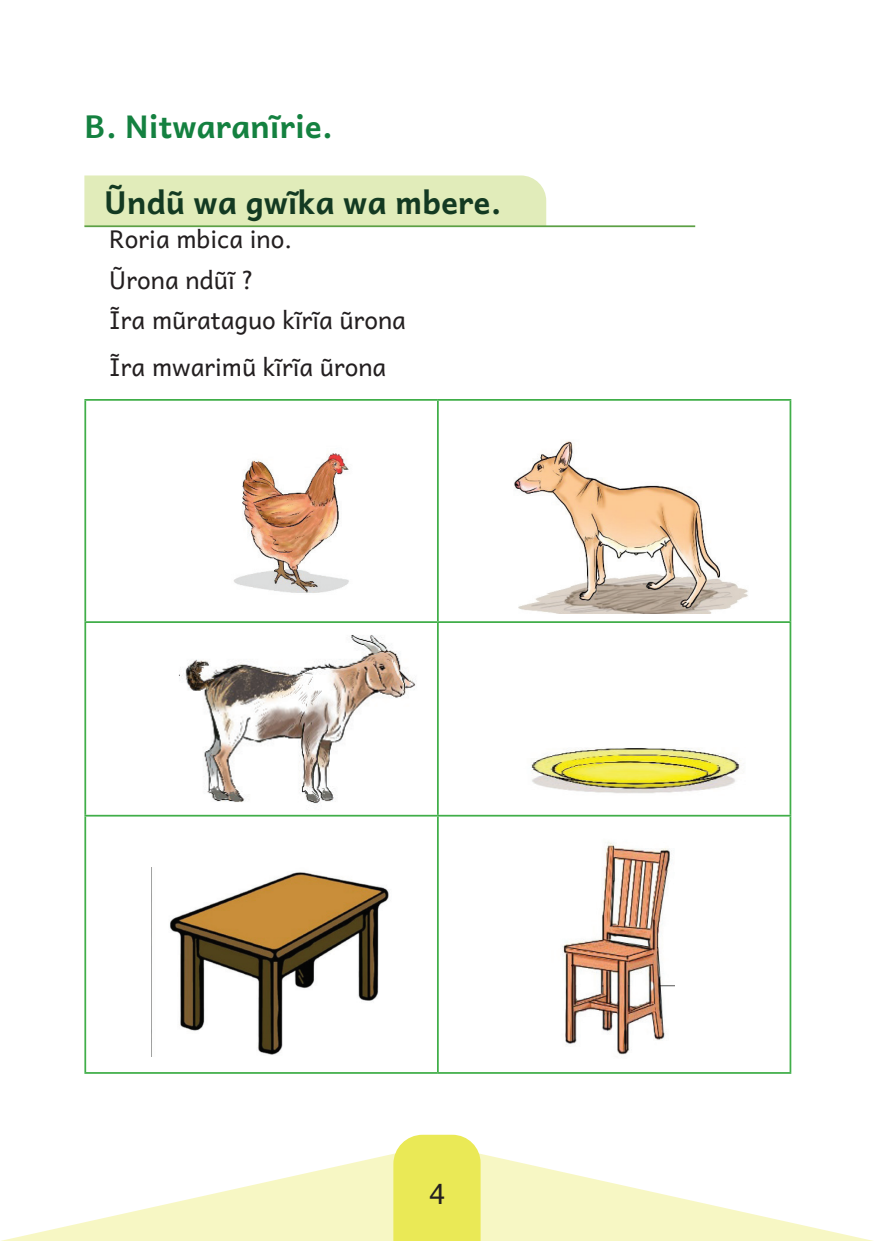
<style>
.page{position:relative;width:874px;height:1241px;background:#fff}
.page>*{position:absolute;margin:0;border:0;box-sizing:border-box;transform-origin:0 0}
.t1{font:700 31.5px "Andika New Basic";color:#133a22}
.t2{font:700 31.5px "Andika New Basic";color:#148140}
.t3{font:28px "Andika";color:#231f20}
.t4{font:24.5px/40.2px "Andika New Basic";color:#231f20}
</style>
<div class="page">
<svg style="left:5px;top:1154px;width:864px;height:86px"></svg>
<div style="left:393px;top:1134px;width:87px;height:106px;background:#eae956"></div>
<div style="left:84px;top:175px;width:462px;height:50px;background:#e1ecba"></div>
<hr style="left:84px;top:225px;width:610px;height:2px;background:#5ca045">
<hr style="left:84px;top:399px;width:353px;height:1px;background:#40ae49">
<hr style="left:84px;top:400px;width:2px;height:221px;background:#40ae49">
<hr style="left:437px;top:399px;width:353px;height:1px;background:#40ae49">
<hr style="left:437px;top:400px;width:1px;height:221px;background:#40ae49">
<hr style="left:789px;top:400px;width:1px;height:221px;background:#40ae49">
<hr style="left:84px;top:621px;width:353px;height:2px;background:#40ae49">
<hr style="left:84px;top:623px;width:2px;height:191px;background:#40ae49">
<hr style="left:437px;top:621px;width:353px;height:2px;background:#40ae49">
<hr style="left:437px;top:623px;width:1px;height:191px;background:#40ae49">
<hr style="left:789px;top:623px;width:1px;height:191px;background:#40ae49">
<hr style="left:84px;top:814px;width:353px;height:2px;background:#40ae49">
<hr style="left:84px;top:816px;width:2px;height:255px;background:#40ae49">
<hr style="left:437px;top:814px;width:353px;height:2px;background:#40ae49">
<hr style="left:437px;top:816px;width:1px;height:255px;background:#40ae49">
<hr style="left:789px;top:816px;width:1px;height:255px;background:#40ae49">
<hr style="left:84px;top:1071px;width:353px;height:2px;background:#40ae49">
<hr style="left:437px;top:1071px;width:353px;height:2px;background:#40ae49">
<img style="left:234px;top:453px;width:115px;height:140px">
<img style="left:514px;top:441px;width:234px;height:172px">
<img style="left:179px;top:635px;width:237px;height:169px">
<img style="left:531px;top:748px;width:213px;height:46px">
<img style="left:169px;top:872px;width:220px;height:183px">
<img style="left:562px;top:842px;width:112px;height:213px">
<p class="t2" style="left:84px;top:97px;width:250px">B. Nitwaranĩrie.</p>
<p class="t1" style="left:104px;top:173px;width:398px">Ũndũ wa gwĩka wa mbere.</p>
<p class="t4" style="left:109px;top:216px;width:298px">Roria mbica ino.<br>Ũrona ndũĩ ?<br>Ĩra mũrataguo kĩrĩa ũrona</p>
<p class="t4" style="left:109px;top:343px;width:278px">Ĩra mwarimũ kĩrĩa ũrona</p>
<p class="t3" style="left:428px;top:1177px;width:18px">4</p>
</div>
